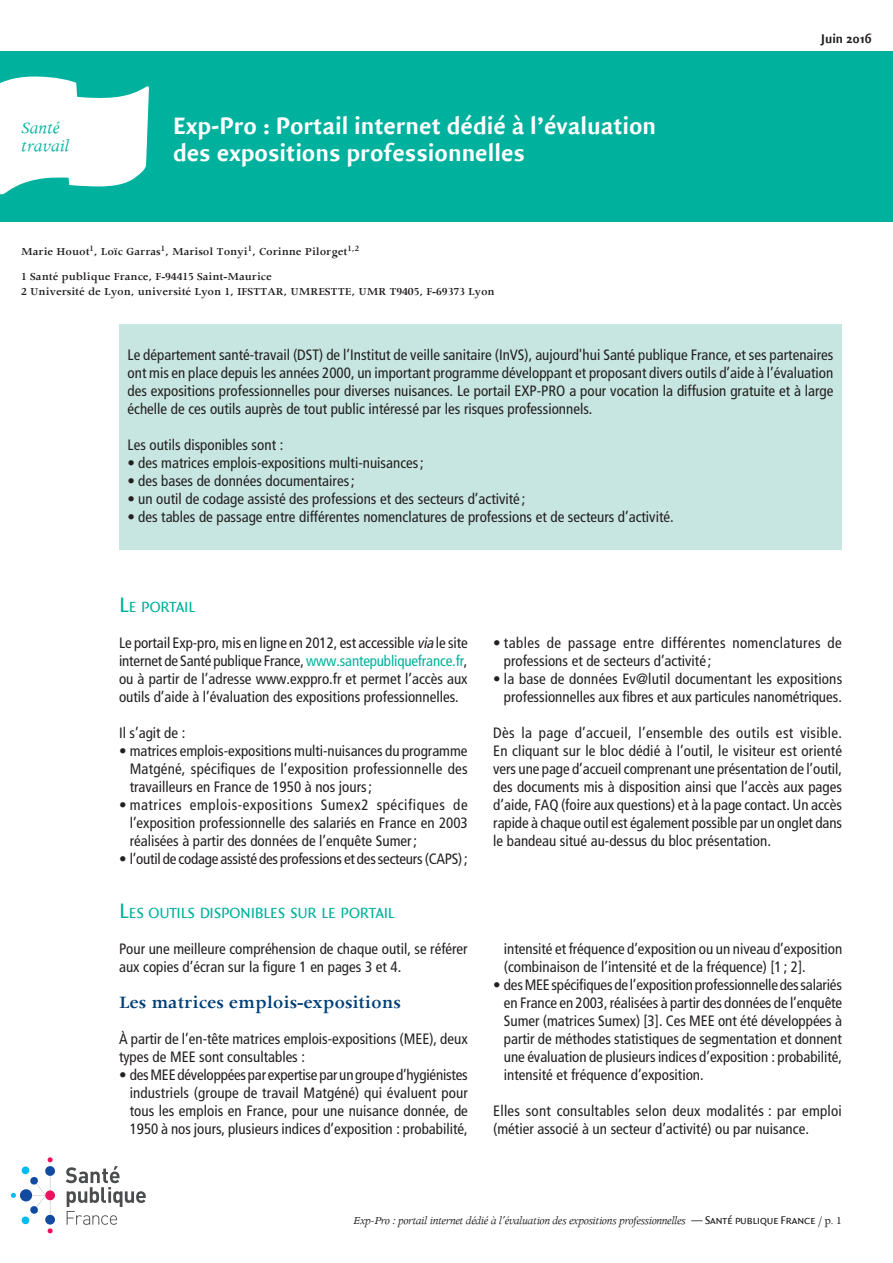
<style>
.page{position:relative;width:893px;height:1263px;background:#fff}
.page>*{position:absolute;margin:0;border:0;box-sizing:border-box;transform-origin:0 0}
.t1{font:700 25.5px/27px "Quadraat Sans";color:#fff}
.t2{font:600 19.5px "Apollo";color:#003f79}
.t3{font:italic 18px/18px "Apollo";color:#00b19d}
.t4{font:15.75px "Quadraat Sans Caps";letter-spacing:-.015em;color:#00b19d}
.t5{font:condensed 15px/18px "Frutiger LT Std";color:#231f20;text-align:justify}
.t6{font:condensed 15px/18px "Frutiger LT Std";letter-spacing:.025em;color:#231f20}
.t7{font:700 13.5px "Quadraat Sans";color:#231f20}
.t8{font:600 12px/24.8px "Apollo";color:#231f20}
.t9{font:italic 12px "Apollo";letter-spacing:-.03em;color:#231f20}
.s1{font-size:22.5px}
.s2{font-style:italic}
.s3{color:#00b19d}
.s4{font-family:"Quadraat Sans Caps";font-style:normal}
.s5{font-style:normal}
</style>
<div class="page">
<div style="left:0;top:52px;width:893px;height:170px;background:#00b19d"></div>
<svg style="left:0;top:77px;width:149px;height:117px"></svg>
<svg style="left:45px;top:1166px;width:10px;height:10px"></svg>
<svg style="left:45px;top:1190px;width:10px;height:10px"></svg>
<svg style="left:11px;top:1157px;width:42px;height:76px"></svg>
<svg style="left:66px;top:1166px;width:80px;height:59px"></svg>
<div style="left:119px;top:324px;width:723px;height:225px;background:#c7e6e1"></div>
<p class="t3" style="left:21px;top:119px;width:50px">Santé travail</p>
<h1 class="t1" style="left:173px;top:113px;width:485px">Exp-Pro : Portail internet dédié à l’évaluation des expositions professionnelles</h1>
<p class="t8" style="left:21px;top:239px;width:339px">Marie Houot<sup>1</sup>, Loïc Garras<sup>1</sup>, Marisol Tonyi<sup>1</sup>, Corinne Pilorget<sup>1,2<br></sup>1 Santé publique France, F-94415 Saint-Maurice</p>
<p class="t8" style="left:21px;top:279px;width:475px">2 Université de Lyon, université Lyon 1, IFSTTAR, UMRESTTE, UMR T9405, F-69373 Lyon</p>
<p class="t7" style="left:821px;top:31px;width:52px">Juin 2016</p>
<p class="t5" style="left:128px;top:346px;width:707px">Le département santé-travail (DST) de l’Institut de veille sanitaire (InVS), aujourd'hui Santé publique France, et ses partenaires ont mis en place depuis les années 2000, un important programme développant et proposant divers outils d’aide à l’évaluation des expositions professionnelles pour diverses nuisances. Le portail EXP-PRO a pour vocation la diffusion gratuite et à large échelle de ces outils auprès de tout public intéressé par les risques professionnels.</p>
<p class="t5" style="left:128px;top:436px;width:157px">Les outils disponibles sont :</p>
<p class="t5" style="left:128px;top:454px;width:298px">• des matrices emplois-expositions multi-nuisances;</p>
<p class="t5" style="left:128px;top:472px;width:229px">• des bases de données documentaires;</p>
<p class="t5" style="left:128px;top:490px;width:399px">• un outil de codage assisté des professions et des secteurs d’activité ;</p>
<p class="t5" style="left:128px;top:508px;width:548px">• des tables de passage entre différentes nomenclatures de professions et de secteurs d’activité.</p>
<p class="t4" style="left:119px;top:598px;width:76px"><span class="s1">L</span>E PORTAIL</p>
<p class="t5" style="left:119px;top:634px;width:350px">Le portail Exp-pro, mis en ligne en 2012, est accessible <span class="s2">via</span> le site internet de Santé publique France, <span class="s3">www.santepubliquefrance.fr</span>, ou à partir de l’adresse www.exppro.fr et permet l’accès aux outils d’aide à l’évaluation des expositions professionnelles.</p>
<p class="t5" style="left:119px;top:724px;width:68px">Il s’agit de :</p>
<p class="t5" style="left:130px;top:742px;width:339px;text-indent:-11px">• matrices emplois-expositions multi-nuisances du programme Matgéné, spécifiques de l’exposition professionnelle des travailleurs en France de 1950 à nos jours;</p>
<p class="t5" style="left:130px;top:796px;width:340px;text-indent:-11px">• matrices emplois-expositions Sumex2 spécifiques de l’exposition professionnelle des salariés en France en 2003 réalisées à partir des données de l’enquête Sumer;</p>
<p class="t5" style="left:119px;top:850px;width:350px">• l’outil de codage assisté des professions et des secteurs (CAPS);</p>
<p class="t4" style="left:119px;top:904px;width:276px"><span class="s1">L</span>ES OUTILS DISPONIBLES SUR LE PORTAIL</p>
<p class="t5" style="left:119px;top:940px;width:350px">Pour une meilleure compréhension de chaque outil, se référer aux copies d’écran sur la figure 1 en pages 3 et 4.</p>
<h2 class="t2" style="left:119px;top:990px;width:283px">Les matrices emplois-expositions</h2>
<p class="t5" style="left:119px;top:1030px;width:350px">À partir de l’en-tête matrices emplois-expositions (MEE), deux types de MEE sont consultables :</p>
<p class="t5" style="left:130px;top:1066px;width:340px;text-indent:-11px">• des MEE développées par expertise par un groupe d’hygiénistes industriels (groupe de travail Matgéné) qui évaluent pour tous les emplois en France, pour une nuisance donnée, de 1950 à nos jours, plusieurs indices d’exposition : probabilité,</p>
<p class="t6" style="left:504px;top:634px;width:339px;text-indent:-11px">• tables de passage entre différentes nomenclatures de professions et de secteurs d’activité ;</p>
<p class="t5" style="left:493px;top:670px;width:350px;text-align:right">• la base de données Ev@lutil documentant les expositions professionnelles aux fibres et aux particules nanométriques.</p>
<p class="t5" style="left:493px;top:724px;width:350px">Dès la page d’accueil, l’ensemble des outils est visible.<br>En cliquant sur le bloc dédié à l’outil, le visiteur est orienté vers une page d’accueil comprenant une présentation de l’outil, des documents mis à disposition ainsi que l’accès aux pages d’aide, FAQ (foire aux questions) et à la page contact. Un accès rapide à chaque outil est également possible par un onglet dans le bandeau situé au-dessus du bloc présentation.</p>
<p class="t5" style="left:504px;top:940px;width:340px">intensité et fréquence d’exposition ou un niveau d’exposition (combinaison de l’intensité et de la fréquence) [1 ; 2].</p>
<p class="t5" style="left:504px;top:976px;width:340px;text-indent:-11px">• des MEE spécifiques de l’exposition professionnelle des salariés en France en 2003, réalisées à partir des données de l’enquête Sumer (matrices Sumex) [3]. Ces MEE ont été développées à partir de méthodes statistiques de segmentation et donnent une évaluation de plusieurs indices d’exposition : probabilité, intensité et fréquence d’exposition.</p>
<p class="t5" style="left:493px;top:1102px;width:350px">Elles sont consultables selon deux modalités : par emploi (métier associé à un secteur d’activité) ou par nuisance.</p>
<p class="t9" style="left:353px;top:1212px;width:490px">Exp-Pro : portail internet dédié à l’évaluation des expositions professionnelles <span class="s4">— Santé publique France</span> <span class="s5">/ p. 1</span></p>
</div>
